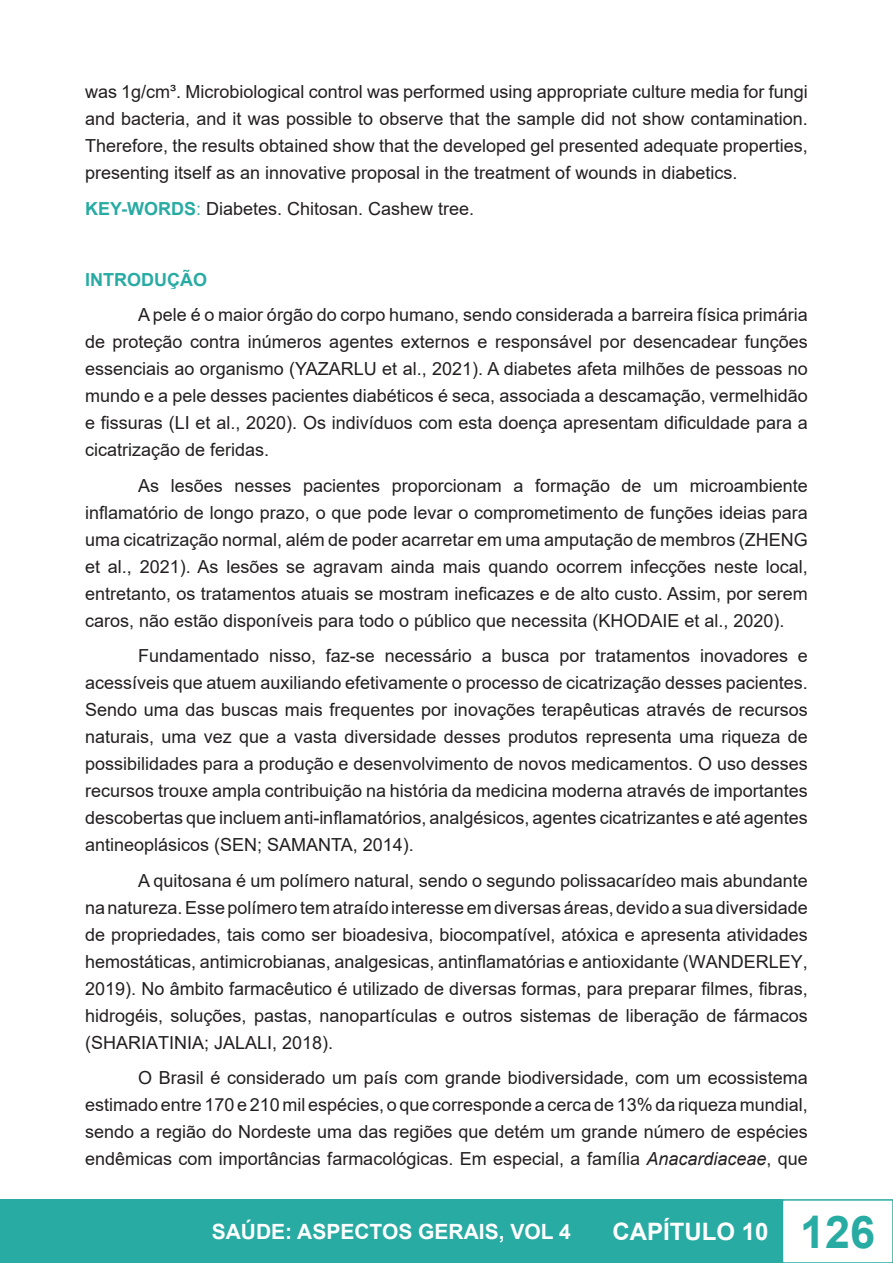
<style>
.page{position:relative;width:893px;height:1263px;background:#fff}
.page>*{position:absolute;margin:0;border:0;box-sizing:border-box;transform-origin:0 0}
.t1{font:700 24px "Arial";color:#fff}
.t2{font:700 21px "Arial";color:#fff}
.t3{font:18px/27px "Arial";color:#231f20;text-align:justify}
.t4{font:700 18px "Arial";color:#28aba3}
.s1{font-weight:700;color:#28aba3}
.s2{color:#28aba3}
.s3{font-style:italic}
.s4{font-size:45px;color:#28aba3}
</style>
<div class="page">
<div style="left:0;top:1200px;width:782px;height:63px;background:#28aba3"></div>
<div style="left:782px;top:1199px;width:111px;height:64px;border:2px solid #28aba3"></div>
<p class="t3" style="left:85px;top:78px;width:724px">was 1g/cm³. Microbiological control was performed using appropriate culture media for fungi and bacteria, and it was possible to observe that the sample did not show contamination.<br>Therefore, the results obtained show that the developed gel presented adequate properties, presenting itself as an innovative proposal in the treatment of wounds in diabetics.</p>
<p class="t3" style="left:85px;top:195px;width:391px"><span class="s1">KEY-WORDS</span><span class="s2">:</span> Diabetes. Chitosan. Cashew tree.</p>
<p class="t4" style="left:85px;top:267px;width:123px">INTRODUÇÃO</p>
<p class="t3" style="left:85px;top:301px;width:724px;text-indent:53px">A pele é o maior órgão do corpo humano, sendo considerada a barreira física primária de proteção contra inúmeros agentes externos e responsável por desencadear funções essenciais ao organismo (YAZARLU et al., 2021). A diabetes afeta milhões de pessoas no mundo e a pele desses pacientes diabéticos é seca, associada a descamação, vermelhidão e fissuras (LI et al., 2020). Os indivíduos com esta doença apresentam dificuldade para a cicatrização de feridas.</p>
<p class="t3" style="left:85px;top:472px;width:724px;text-indent:53px">As lesões nesses pacientes proporcionam a formação de um microambiente inflamatório de longo prazo, o que pode levar o comprometimento de funções ideias para uma cicatrização normal, além de poder acarretar em uma amputação de membros (ZHENG et al., 2021). As lesões se agravam ainda mais quando ocorrem infecções neste local, entretanto, os tratamentos atuais se mostram ineficazes e de alto custo. Assim, por serem caros, não estão disponíveis para todo o público que necessita (KHODAIE et al., 2020).</p>
<p class="t3" style="left:85px;top:642px;width:724px;text-indent:53px">Fundamentado nisso, faz-se necessário a busca por tratamentos inovadores e acessíveis que atuem auxiliando efetivamente o processo de cicatrização desses pacientes.<br>Sendo uma das buscas mais frequentes por inovações terapêuticas através de recursos naturais, uma vez que a vasta diversidade desses produtos representa uma riqueza de possibilidades para a produção e desenvolvimento de novos medicamentos. O uso desses recursos trouxe ampla contribuição na história da medicina moderna através de importantes descobertas que incluem anti-inflamatórios, analgésicos, agentes cicatrizantes e até agentes antineoplásicos (SEN; SAMANTA, 2014).</p>
<p class="t3" style="left:85px;top:867px;width:724px;text-indent:53px">A quitosana é um polímero natural, sendo o segundo polissacarídeo mais abundante na natureza. Esse polímero tem atraído interesse em diversas áreas, devido a sua diversidade de propriedades, tais como ser bioadesiva, biocompatível, atóxica e apresenta atividades hemostáticas, antimicrobianas, analgesicas, antinflamatórias e antioxidante (WANDERLEY, 2019). No âmbito farmacêutico é utilizado de diversas formas, para preparar filmes, fibras, hidrogéis, soluções, pastas, nanopartículas e outros sistemas de liberação de fármacos (SHARIATINIA; JALALI, 2018).</p>
<p class="t3" style="left:85px;top:1064px;width:724px;text-indent:53px">O Brasil é considerado um país com grande biodiversidade, com um ecossistema estimado entre 170 e 210 mil espécies, o que corresponde a cerca de 13% da riqueza mundial, sendo a região do Nordeste uma das regiões que detém um grande número de espécies endêmicas com importâncias farmacológicas. Em especial, a família <span class="s3">Anacardiaceae</span>, que</p>
<p class="t2" style="left:212px;top:1217px;width:361px">SAÚDE: ASPECTOS GERAIS, VOL 4</p>
<h1 class="t1" style="left:612px;top:1215px;width:264px">CAPÍTULO 10 <span class="s4">126</span></h1>
</div>
